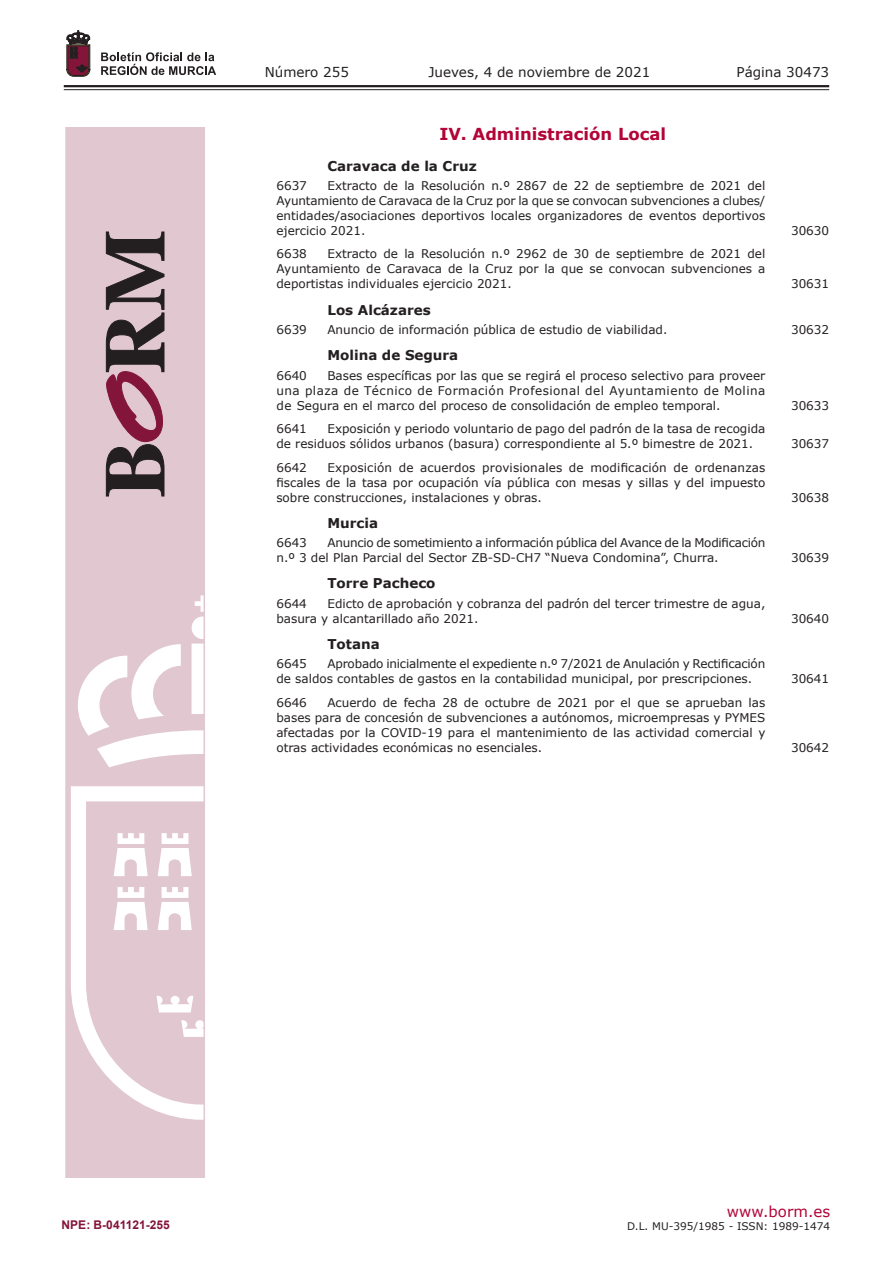
<style>
.page{position:relative;width:893px;height:1263px;background:#fff}
.page>*{position:absolute;margin:0;border:0;box-sizing:border-box;transform-origin:0 0}
.t1{font:700 16.5px "Verdana";color:#b30437}
.t2{font:15px "Verdana";color:#b30437}
.t3{font:700 13.5px "Verdana";color:#231f20}
.t4{font:13.5px "Verdana";color:#231f20}
.t5{font:12px/15px "Verdana";color:#231f20;text-align:justify}
.t6{font:12px/15px "Verdana";letter-spacing:-.02em;color:#231f20}
.t7{font:700 12px "Arial";color:#83143a}
.t8{font:10.5px "Verdana";color:#231f20}
</style>
<div class="page">
<hr style="left:64px;top:85px;width:765px;height:2px;background:#231f20">
<hr style="left:64px;top:89px;width:765px;height:1px;background:#231f20">
<svg style="left:101px;top:52px;width:115px;height:23px"></svg>
<svg style="left:67px;top:31px;width:23px;height:45px"></svg>
<svg style="left:65px;top:128px;width:140px;height:1050px;background:#e5cfd7"></svg>
<svg style="left:106px;top:232px;width:58px;height:264px;background:#8b6f79"></svg>
<p class="t4" style="left:265px;top:62px;width:86px">Número 255</p>
<p class="t4" style="left:428px;top:62px;width:223px">Jueves, 4 de noviembre de 2021</p>
<p class="t4" style="left:736px;top:62px;width:94px">Página 30473</p>
<h1 class="t1" style="left:439px;top:122px;width:228px">IV. Administración Local</h1>
<p class="t3" style="left:327px;top:156px;width:151px">Caravaca de la Cruz</p>
<p class="t5" style="left:276px;top:178px;width:490px;text-indent:51px">Extracto de la Resolución n.º 2867 de 22 de septiembre de 2021 del Ayuntamiento de Caravaca de la Cruz por la que se convocan subvenciones a clubes/ entidades/asociaciones deportivos locales organizadores de eventos deportivos ejercicio 2021.</p>
<p class="t5" style="left:276px;top:178px;width:32px">6637</p>
<p class="t5" style="left:276px;top:246px;width:490px;text-indent:51px">Extracto de la Resolución n.º 2962 de 30 de septiembre de 2021 del Ayuntamiento de Caravaca de la Cruz por la que se convocan subvenciones a deportistas individuales ejercicio 2021.</p>
<p class="t5" style="left:276px;top:246px;width:32px">6638</p>
<p class="t3" style="left:327px;top:300px;width:105px">Los Alcázares</p>
<p class="t5" style="left:791px;top:223px;width:40px">30630</p>
<p class="t5" style="left:791px;top:276px;width:40px">30631</p>
<p class="t5" style="left:276px;top:322px;width:32px">6639</p>
<p class="t5" style="left:327px;top:322px;width:341px">Anuncio de información pública de estudio de viabilidad.</p>
<p class="t5" style="left:791px;top:322px;width:40px">30632</p>
<p class="t3" style="left:327px;top:346px;width:132px">Molina de Segura</p>
<p class="t5" style="left:276px;top:367px;width:32px">6640</p>
<p class="t5" style="left:276px;top:367px;width:490px;text-indent:51px">Bases específicas por las que se regirá el proceso selectivo para proveer una plaza de Técnico de Formación Profesional del Ayuntamiento de Molina de Segura en el marco del proceso de consolidación de empleo temporal.</p>
<p class="t5" style="left:791px;top:397px;width:40px">30633</p>
<p class="t5" style="left:276px;top:421px;width:490px;text-indent:51px">Exposición y periodo voluntario de pago del padrón de la tasa de recogida de residuos sólidos urbanos (basura) correspondiente al 5.º bimestre de 2021.</p>
<p class="t5" style="left:276px;top:421px;width:32px">6641</p>
<p class="t5" style="left:276px;top:459px;width:491px;text-indent:51px">Exposición de acuerdos provisionales de modificación de ordenanzas fiscales de la tasa por ocupación vía pública con mesas y sillas y del impuesto sobre construcciones, instalaciones y obras.</p>
<p class="t5" style="left:276px;top:459px;width:32px">6642</p>
<p class="t3" style="left:327px;top:513px;width:52px">Murcia</p>
<p class="t6" style="left:276px;top:535px;width:491px;text-indent:51px">Anuncio de sometimiento a información pública del Avance de la Modificación n.º 3 del Plan Parcial del Sector ZB-SD-CH7 “Nueva Condomina”, Churra.</p>
<p class="t5" style="left:276px;top:535px;width:32px">6643</p>
<p class="t3" style="left:327px;top:574px;width:110px">Torre Pacheco</p>
<p class="t5" style="left:276px;top:595px;width:490px;text-indent:51px">Edicto de aprobación y cobranza del padrón del tercer trimestre de agua, basura y alcantarillado año 2021.</p>
<p class="t5" style="left:276px;top:595px;width:32px">6644</p>
<p class="t3" style="left:327px;top:634px;width:54px">Totana</p>
<p class="t5" style="left:276px;top:656px;width:490px;text-indent:51px">Aprobado inicialmente el expediente n.º 7/2021 de Anulación y Rectificación de saldos contables de gastos en la contabilidad municipal, por prescripciones.</p>
<p class="t5" style="left:276px;top:656px;width:32px">6645</p>
<p class="t5" style="left:276px;top:695px;width:490px;text-indent:51px">Acuerdo de fecha 28 de octubre de 2021 por el que se aprueban las bases para de concesión de subvenciones a autónomos, microempresas y PYMES afectadas por la COVID-19 para el mantenimiento de las actividad comercial y otras actividades económicas no esenciales.</p>
<p class="t5" style="left:276px;top:695px;width:32px">6646</p>
<p class="t5" style="left:791px;top:436px;width:40px">30637</p>
<p class="t5" style="left:791px;top:489px;width:40px">30638</p>
<p class="t5" style="left:791px;top:550px;width:40px">30639</p>
<p class="t5" style="left:791px;top:610px;width:40px">30640</p>
<p class="t5" style="left:791px;top:671px;width:40px">30641</p>
<p class="t5" style="left:791px;top:740px;width:40px">30642</p>
<p class="t7" style="left:62px;top:1216px;width:110px">NPE: B-041121-255</p>
<p class="t2" style="left:727px;top:1201px;width:105px">www.borm.es</p>
<p class="t8" style="left:627px;top:1218px;width:205px">D.L. MU-395/1985 - ISSN: 1989-1474</p>
</div>
